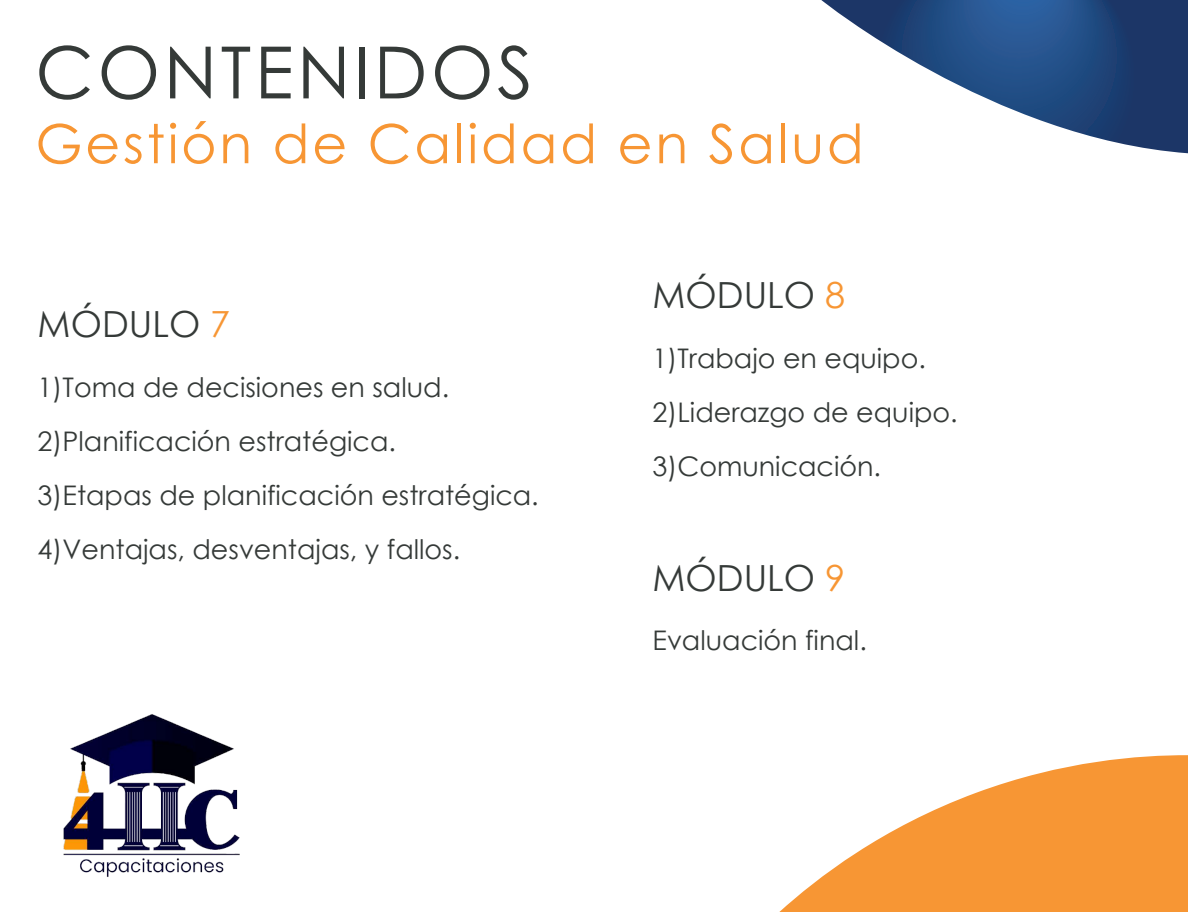
<style>
.page{position:relative;width:1188px;height:912px;background:#fff}
.page>*{position:absolute;margin:0;border:0;box-sizing:border-box;transform-origin:0 0}
.t1{font:72px "Century Gothic";letter-spacing:.05em;color:#353a38}
.t2{font:54px "Century Gothic";letter-spacing:.05em;color:#f79634}
.t3{font:36px "Century Gothic";color:#353a38}
.t4{font:27px/54px "Century Gothic";color:#353a38}
.s1{color:#f79634}
</style>
<div class="page">
<svg style="left:821px;top:0;width:367px;height:153px"></svg>
<svg style="left:779px;top:755px;width:409px;height:157px;fill:#f79634"></svg>
<img style="left:63px;top:714px;width:177px;height:163px">
<h1 class="t1" style="left:35px;top:22px;width:499px">CONTENIDOS</h1>
<h2 class="t2" style="left:35px;top:106px;width:830px">Gestión de Calidad en Salud</h2>
<h3 class="t3" style="left:38px;top:299px;width:194px">MÓDULO <span class="s1">7</span></h3>
<p class="t4" style="left:38px;top:360px;width:503px">1)Toma de decisiones en salud.<br>2)Planificación estratégica.<br>3)Etapas de planificación estratégica.<br>4)Ventajas, desventajas, y fallos.</p>
<h3 class="t3" style="left:653px;top:270px;width:194px">MÓDULO <span class="s1">8</span></h3>
<p class="t4" style="left:653px;top:330px;width:307px">1)Trabajo en equipo.<br>2)Liderazgo de equipo.<br>3)Comunicación.</p>
<h3 class="t3" style="left:653px;top:553px;width:194px">MÓDULO <span class="s1">9</span></h3>
<p class="t4" style="left:653px;top:613px;width:216px">Evaluación final.</p>
</div>
